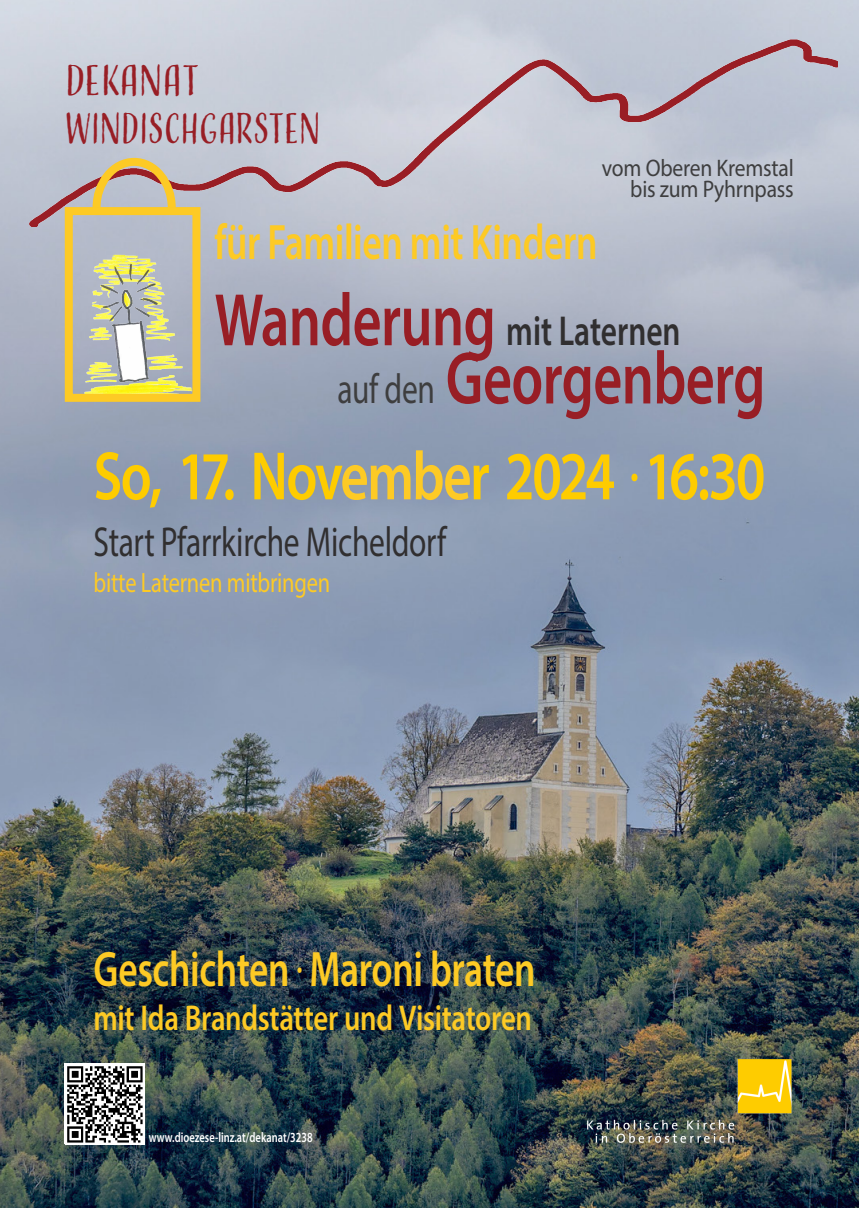
<style>
.page{position:relative;width:859px;height:1208px;background:#fff}
.page>*{position:absolute;margin:0;border:0;box-sizing:border-box;transform-origin:0 0}
.InkFree_24{font:600 75px "Myriad Pro";letter-spacing:-.01em;color:#981e25;scale:.75 1}
.InkFree_24-2{font:600 69px "Myriad Pro";letter-spacing:-.04em;color:#fecc00;scale:.8 1}
.InkFree_24-3{font:600 50px "Myriad Pro";letter-spacing:-.01em;color:#fdca25;scale:.75 1}
.InkFree_24-4{font:42px "Myriad Pro";letter-spacing:-.01em;color:#312f30;scale:.75 1}
.InkFree_24-5{font:600 42px "Myriad Pro";color:#312f30;scale:.75 1}
.t1{font:40px "Adorn Condensed Sans";letter-spacing:-.015em;color:#981e25;scale:.92 1}
.t2{font:40px "Adorn Condensed Sans";letter-spacing:-.015em;color:#981e25}
.Produkt_1{font:600 36px "Myriad Pro";letter-spacing:-.015em;color:#fdca25;scale:.8 1}
.InkFree_24-6{font:28px "Myriad Pro";letter-spacing:-.01em;color:#fdca25;scale:.8 1}
.t3{font:24px "Myriad Pro";letter-spacing:-.01em;color:#3e3e3f;scale:.9 1}
.t4{font:600 14px "Myriad Pro";color:#fff;scale:.75 1}
.s1{font-size:75px;color:#981e25}
.s2{font-weight:400;font-size:42px;color:#3e3e3f}
.s3{color:#fdca25}
</style>
<div class="page">
<img style="left:0;top:0;width:859px;height:1208px">
<img style="left:588px;top:1059px;width:206px;height:83px">
<div style="left:64px;top:1063px;width:81px;height:81px;background:#fff"></div>
<img style="left:67px;top:1066px;width:76px;height:77px">
<img style="left:9px;top:17px;width:829px;height:209px">
<img style="left:74px;top:216px;width:117px;height:177px">
<div style="left:65px;top:207px;width:135px;height:195px;border:8px solid #fdca25"></div>
<svg style="left:89px;top:154px;width:91px;height:62px;background:#cdb78c"></svg>
<p class="t2" style="left:65px;top:55px;width:136px">DEKANAT</p>
<p class="t1" style="left:65px;top:103px;width:279px">WINDISCHGARSTEN</p>
<p class="t3" style="left:602px;top:153px;width:215px">vom Oberen Kremstal</p>
<p class="t3" style="left:630px;top:174px;width:183px">bis zum Pyhrnpass</p>
<p class="InkFree_24-3" style="left:215px;top:210px;width:512px">für Familien mit Kindern</p>
<p class="InkFree_24-5" style="left:215px;top:304px;width:623px"><span class="s1">Wanderung</span> mit Laternen</p>
<p class="InkFree_24" style="left:337px;top:330px;width:572px"><span class="s2">auf den</span> Georgenberg</p>
<p class="InkFree_24-2" style="left:94px;top:432px;width:841px">So, 17. Nov<span class="s3">embe</span>r 2024 .16:30</p>
<p class="InkFree_24-4" style="left:94px;top:516px;width:472px">Start Pfarrkirche Micheldorf</p>
<p class="InkFree_24-6" style="left:94px;top:565px;width:297px">bitte Laternen mitbringen</p>
<p class="InkFree_24-3" style="left:94px;top:937px;width:591px">Geschichten . Maroni braten</p>
<p class="Produkt_1" style="left:94px;top:994px;width:550px">mit Ida Brandstätter und Visitatoren</p>
<p class="t4" style="left:149px;top:1128px;width:220px">www.dioezese-linz.at/dekanat/3238</p>
</div>
